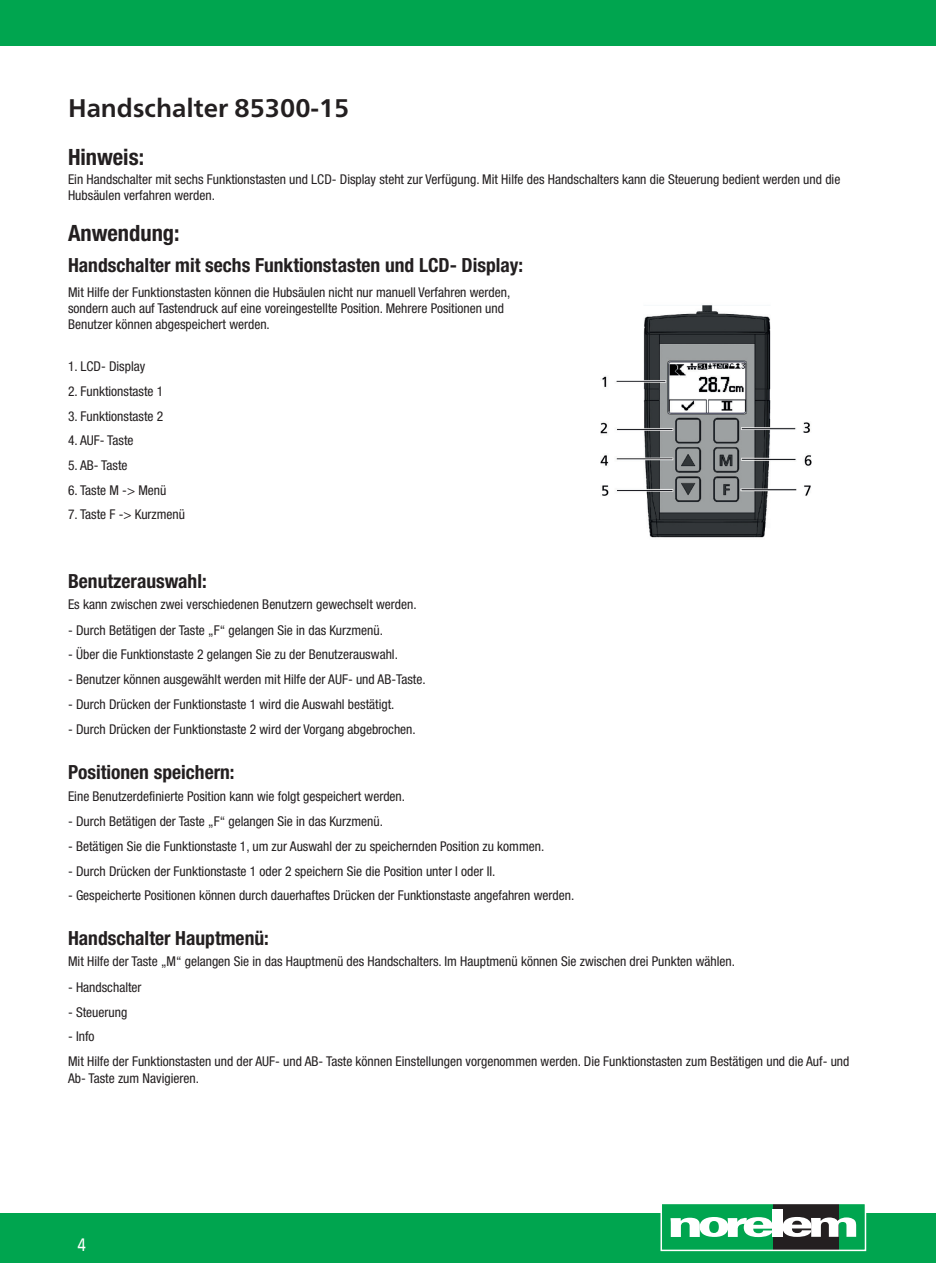
<style>
.page{position:relative;width:936px;height:1263px;background:#fff}
.page>*{position:absolute;margin:0;border:0;box-sizing:border-box;transform-origin:0 0}
.t1{font:700 25.5px "Frutiger Neue LTW1 G";color:#231f20}
.t2{font:700 condensed 22.5px "Helvetica Neue LTW1 G";color:#231f20}
.t3{font:700 condensed 19.5px "Helvetica Neue LTW1 G";color:#231f20}
.t4{font:18px "Frutiger Neue LTW1 G";color:#fff;scale:.81 1}
.t5{font:condensed 13.5px/16.2px "Helvetica Neue LTW1 G";color:#231f20}
</style>
<div class="page">
<div style="left:0;top:0;width:935px;height:46px;background:#00a54f"></div>
<div style="left:0;top:1213px;width:935px;height:50px;background:#00a54f"></div>
<div style="left:661px;top:1203px;width:204px;height:47px;background:#00a54f"></div>
<div style="left:772px;top:1203px;width:66px;height:47px;background:#231f20"></div>
<svg style="left:670px;top:1217px;width:102px;height:20px"></svg>
<div style="left:772px;top:1209px;width:11px;height:28px;background:#fff"></div>
<svg style="left:783px;top:1217px;width:73px;height:20px"></svg>
<div style="left:660px;top:1203px;width:206px;height:48px;border:2px solid #fff"></div>
<img style="left:600px;top:305px;width:211px;height:233px">
<h1 class="t1" style="left:68px;top:93px;width:283px">Handschalter 85300-15</h1>
<h2 class="t2" style="left:68px;top:143px;width:77px">Hinweis:</h2>
<p class="t5" style="left:68px;top:171px;width:773px">Ein Handschalter mit sechs Funktionstasten und LCD- Display steht zur Verfügung. Mit Hilfe des Handschalters kann die Steuerung bedient werden und die<br>Hubsäulen verfahren werden.</p>
<h2 class="t2" style="left:68px;top:220px;width:113px">Anwendung:</h2>
<h3 class="t3" style="left:68px;top:254px;width:456px">Handschalter mit sechs Funktionstasten und LCD- Display:</h3>
<p class="t5" style="left:68px;top:284px;width:443px">Mit Hilfe der Funktionstasten können die Hubsäulen nicht nur manuell Verfahren werden, sondern auch auf Tastendruck auf eine voreingestellte Position. Mehrere Positionen und<br>Benutzer können abgespeichert werden.</p>
<p class="t5" style="left:68px;top:358px;width:79px">1. LCD- Display</p>
<p class="t5" style="left:68px;top:383px;width:97px">2. Funktionstaste 1</p>
<p class="t5" style="left:68px;top:408px;width:97px">3. Funktionstaste 2</p>
<p class="t5" style="left:68px;top:432px;width:67px">4. AUF- Taste</p>
<p class="t5" style="left:68px;top:457px;width:61px">5. AB- Taste</p>
<p class="t5" style="left:68px;top:482px;width:100px">6. Taste M -&gt; Menü</p>
<p class="t5" style="left:68px;top:506px;width:118px">7. Taste F -&gt; Kurzmenü</p>
<h3 class="t3" style="left:68px;top:569px;width:140px">Benutzerauswahl:</h3>
<p class="t5" style="left:68px;top:596px;width:350px">Es kann zwischen zwei verschiedenen Benutzern gewechselt werden.</p>
<p class="t5" style="left:68px;top:622px;width:316px">- Durch Betätigen der Taste „F“ gelangen Sie in das Kurzmenü.</p>
<p class="t5" style="left:68px;top:647px;width:331px">- Über die Funktionstaste 2 gelangen Sie zu der Benutzerauswahl.</p>
<p class="t5" style="left:68px;top:671px;width:359px">- Benutzer können ausgewählt werden mit Hilfe der AUF- und AB-Taste.</p>
<p class="t5" style="left:68px;top:696px;width:328px">- Durch Drücken der Funktionstaste 1 wird die Auswahl bestätigt.</p>
<p class="t5" style="left:68px;top:721px;width:349px">- Durch Drücken der Funktionstaste 2 wird der Vorgang abgebrochen.</p>
<h3 class="t3" style="left:68px;top:761px;width:168px">Positionen speichern:</h3>
<p class="t5" style="left:68px;top:788px;width:338px">Eine Benutzerdefinierte Position kann wie folgt gespeichert werden.</p>
<p class="t5" style="left:68px;top:813px;width:316px">- Durch Betätigen der Taste „F“ gelangen Sie in das Kurzmenü.</p>
<p class="t5" style="left:68px;top:838px;width:477px">- Betätigen Sie die Funktionstaste 1, um zur Auswahl der zu speichernden Position zu kommen.</p>
<p class="t5" style="left:68px;top:863px;width:429px">- Durch Drücken der Funktionstaste 1 oder 2 speichern Sie die Position unter I oder II.</p>
<p class="t5" style="left:68px;top:887px;width:507px">- Gespeicherte Positionen können durch dauerhaftes Drücken der Funktionstaste angefahren werden.</p>
<h3 class="t3" style="left:68px;top:927px;width:202px">Handschalter Hauptmenü:</h3>
<p class="t5" style="left:68px;top:954px;width:668px">Mit Hilfe der Taste „M“ gelangen Sie in das Hauptmenü des Handschalters. Im Hauptmenü können Sie zwischen drei Punkten wählen.</p>
<p class="t5" style="left:68px;top:979px;width:75px">- Handschalter</p>
<p class="t5" style="left:68px;top:1004px;width:61px">- Steuerung</p>
<p class="t5" style="left:68px;top:1024px;width:782px;line-height:25px">- Info<br>Mit Hilfe der Funktionstasten und der AUF- und AB- Taste können Einstellungen vorgenommen werden. Die Funktionstasten zum Bestätigen und die Auf- und</p>
<p class="t5" style="left:68px;top:1070px;width:132px">Ab- Taste zum Navigieren.</p>
<h3 class="t4" style="left:78px;top:1232px;width:12px">4</h3>
</div>
